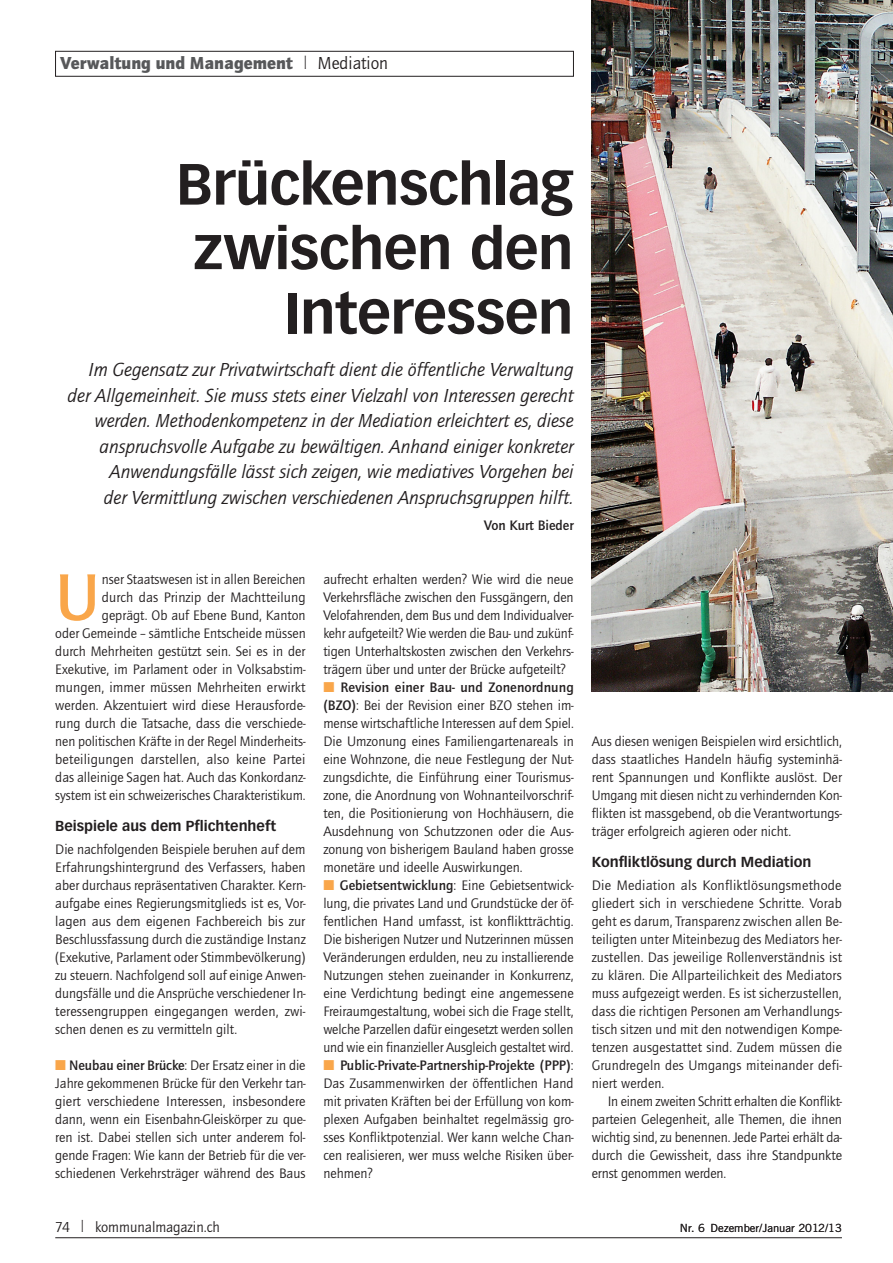
<style>
.page{position:relative;width:893px;height:1263px;background:#fff}
.page>*{position:absolute;margin:0;border:0;box-sizing:border-box;transform-origin:0 0}
.x08_Lauftext_mit_In{font:500 68.25px "Quay Sans ITC Std";color:#f9a64a}
.x04_Haupttitel_gros{font:700 57px/64.5px "Vectora LT Std";letter-spacing:-.015em;color:#231f20;text-align:right}
.x06_Lead_gross_d{font:italic 19.5px/25.5px "Quay Sans ITC Std";letter-spacing:-.005em;color:#231f20;text-align:right}
.x01_Rubrik_Titel_li{font:900 18px "Quay Sans ITC Std";color:#57585a}
.t1{font:15px "Quay Sans ITC Std";color:#231f20}
.x08_Lauftext_d{font:14.25px/18px "Quay Sans ITC Std";color:#231f20;text-align:justify}
.x08_Lauftext_mit_In-2{font:14.25px/18px "Quay Sans ITC Std";color:#231f20;text-align:right}
.x08_Lauftext_mit_Ei{font:14.25px/18px "Quay Sans ITC Std";letter-spacing:-.005em;color:#231f20;text-align:justify}
.x09_Zwischentitel{font:700 14.25px "Vectora LT Std";color:#231f20}
.x06_Lead_gross_d-2{font:500 14.25px "Quay Sans ITC Std";color:#231f20}
.t2{font:11.25px "Trade Gothic LT Std";color:#231f20}
.s1{font-weight:400;font-size:18.6px;color:#231f20}
.s2{font-weight:400;color:#231f20}
.s3{color:#f9a64a}
.s4{font-weight:500}
.s5{font-size:16.8px}
</style>
<div class="page">
<hr style="left:55px;top:1237px;width:787px;height:1px;background:#231f20">
<img style="left:592px;top:0;width:301px;height:692px">
<div style="left:55px;top:51px;width:519px;height:26px;border:1px solid #231f20"></div>
<p class="x01_Rubrik_Titel_li" style="left:61px;top:52px;width:329px">Verwaltung und Management <span class="s1">l</span> <span class="s2">Mediation</span></p>
<p class="x04_Haupttitel_gros" style="left:176px;top:152px;width:399px">Brückenschlag zwischen den<br>Interessen</p>
<p class="x06_Lead_gross_d" style="left:68px;top:357px;width:508px">Im Gegensatz zur Privatwirtschaft dient die öffentliche Verwaltung der Allgemeinheit. Sie muss stets einer Vielzahl von Interessen gerecht werden. Methodenkompetenz in der Mediation erleichtert es, diese anspruchsvolle Aufgabe zu bewältigen. Anhand einiger konkreter Anwendungsfälle lässt sich zeigen, wie mediatives Vorgehen bei<br>der Vermittlung zwischen verschiedenen Anspruchsgruppen hilft.</p>
<p class="x06_Lead_gross_d-2" style="left:484px;top:517px;width:91px">Von Kurt Bieder</p>
<p class="x08_Lauftext_mit_In-2" style="left:55px;top:570px;width:252px">nser Staatswesen ist in allen Bereichen<br>durch das Prinzip der Machtteilung geprägt. Ob auf Ebene Bund, Kanton<br>oder Gemeinde – sämtliche Entscheide müssen durch Mehrheiten gestützt sein. Sei es in der Exekutive, im Parlament oder in Volksabstim&shy;mungen, immer müssen Mehrheiten erwirkt werden. Akzentuiert wird diese Herausforde&shy;rung durch die Tatsache, dass die verschiede&shy;nen politischen Kräfte in der Regel Minderheits&shy;beteiligungen darstellen, also keine Partei das alleinige Sagen hat. Auch das Konkordanz&shy;system ist ein schweizerisches Charakteristikum.</p>
<p class="x09_Zwischentitel" style="left:55px;top:817px;width:222px">Beispiele aus dem Pflichtenheft</p>
<p class="x08_Lauftext_d" style="left:55px;top:840px;width:252px">Die nachfolgenden Beispiele beruhen auf dem Erfahrungshintergrund des Verfassers, haben aber durchaus repräsentativen Charakter. Kern&shy;aufgabe eines Regierungsmitglieds ist es, Vor&shy;lagen aus dem eigenen Fachbereich bis zur Beschlussfassung durch die zuständige Instanz (Exekutive, Parlament oder Stimmbevölkerung) zu steuern. Nachfolgend soll auf einige Anwen&shy;dungsfälle und die Ansprüche verschiedener In&shy;teressengruppen eingegangen werden, zwi&shy;schen denen es zu vermitteln gilt.</p>
<p class="x08_Lauftext_d" style="left:55px;top:1056px;width:252px"><span class="s3">■</span> <span class="s4">Neubau einer Brücke</span>: Der Ersatz einer in die Jahre gekommenen Brücke für den Verkehr tan&shy;giert verschiedene Interessen, insbesondere dann, wenn ein Eisenbahn-Gleiskörper zu que&shy;ren ist. Dabei stellen sich unter anderem fol&shy;gende Fragen: Wie kann der Betrieb für die ver&shy;schiedenen Verkehrsträger während des Baus</p>
<p class="x08_Lauftext_mit_In" style="left:55px;top:557px;width:46px">U</p>
<p class="x08_Lauftext_d" style="left:323px;top:570px;width:252px">aufrecht erhalten werden? Wie wird die neue Verkehrsfläche zwischen den Fussgängern, den Velofahrenden, dem Bus und dem Individualver&shy;kehr aufgeteilt? Wie werden die Bau- und zukünf&shy;tigen Unterhaltskosten zwischen den Verkehrs&shy;trägern über und unter der Brücke aufgeteilt?</p>
<p class="x08_Lauftext_d" style="left:323px;top:678px;width:252px"><span class="s3">■</span> <span class="s4">Revision einer Bau- und Zonenordnung (BZO)</span>: Bei der Revision einer BZO stehen im&shy;mense wirtschaftliche Interessen auf dem Spiel.<br>Die Umzonung eines Familiengartenareals in eine Wohnzone, die neue Festlegung der Nut&shy;zungsdichte, die Einführung einer Tourismus&shy;zone, die Anordnung von Wohnanteilvorschrif&shy;ten, die Positionierung von Hochhäusern, die Ausdehnung von Schutzzonen oder die Aus&shy;zonung von bisherigem Bauland haben grosse monetäre und ideelle Auswirkungen.</p>
<p class="x08_Lauftext_d" style="left:323px;top:876px;width:252px"><span class="s3">■</span> <span class="s4">Gebietsentwicklung</span>: Eine Gebietsentwick&shy;lung, die privates Land und Grundstücke der öf&shy;fentlichen Hand umfasst, ist konfliktträchtig.<br>Die bisherigen Nutzer und Nutzerinnen müssen Veränderungen erdulden, neu zu installierende Nutzungen stehen zueinander in Konkurrenz, eine Verdichtung bedingt eine angemessene Freiraumgestaltung, wobei sich die Frage stellt, welche Parzellen dafür eingesetzt werden sollen und wie ein finanzieller Ausgleich gestaltet wird.</p>
<p class="x08_Lauftext_d" style="left:323px;top:1056px;width:252px"><span class="s3">■</span> <span class="s4">Public-Private-Partnership-Projekte (PPP)</span>:<br>Das Zusammenwirken der öffentlichen Hand mit privaten Kräften bei der Erfüllung von kom&shy;plexen Aufgaben beinhaltet regelmässig gro&shy;sses Konfliktpotenzial. Wer kann welche Chan&shy;cen realisieren, wer muss welche Risiken über&shy;nehmen?</p>
<p class="x08_Lauftext_d" style="left:592px;top:732px;width:252px">Aus diesen wenigen Beispielen wird ersichtlich, dass staatliches Handeln häufig systeminhä&shy;rent Spannungen und Konflikte auslöst. Der Umgang mit diesen nicht zu verhindernden Kon&shy;flikten ist massgebend, ob die Verantwortungs&shy;träger erfolgreich agieren oder nicht.</p>
<p class="x09_Zwischentitel" style="left:592px;top:853px;width:221px">Konfliktlösung durch Mediation</p>
<p class="x08_Lauftext_d" style="left:592px;top:876px;width:252px">Die Mediation als Konfliktlösungsmethode gliedert sich in verschiedene Schritte. Vorab geht es darum, Transparenz zwischen allen Be&shy;teiligten unter Miteinbezug des Mediators her&shy;zustellen. Das jeweilige Rollenverständnis ist zu klären. Die Allparteilichkeit des Mediators muss aufgezeigt werden. Es ist sicherzustellen, dass die richtigen Personen am Verhandlungs&shy;tisch sitzen und mit den notwendigen Kompe&shy;tenzen ausgestattet sind. Zudem müssen die Grundregeln des Umgangs miteinander defi&shy;niert werden.</p>
<p class="x08_Lauftext_mit_Ei" style="left:592px;top:1092px;width:252px;text-indent:16px">In einem zweiten Schritt erhalten die Konflikt&shy;parteien Gelegenheit, alle Themen, die ihnen wichtig sind, zu benennen. Jede Partei erhält da&shy;durch die Gewissheit, dass ihre Standpunkte ernst genommen werden.</p>
<p class="t1" style="left:55px;top:1218px;width:166px">74 <span class="s5">l</span> kommunalmagazin.ch</p>
<p class="t2" style="left:680px;top:1221px;width:26px">Nr. 6</p>
<p class="t2" style="left:711px;top:1221px;width:133px">Dezember/Januar 2012/13</p>
</div>
